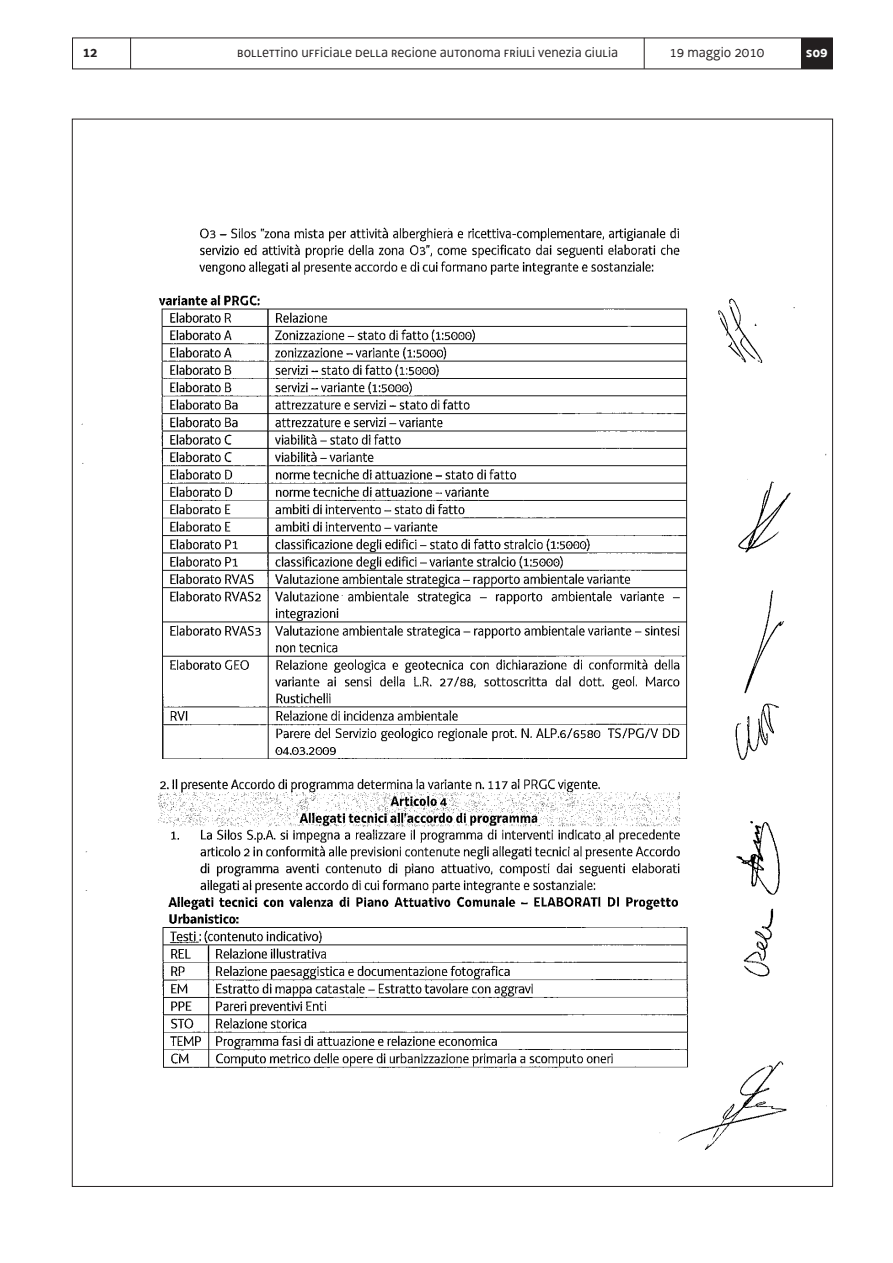
<style>
.page{position:relative;width:893px;height:1263px;background:#fff}
.page>*{position:absolute;margin:0;border:0;box-sizing:border-box;transform-origin:0 0}
.t1{font:15px "Decima UNI";color:#231f20}
.t2{font:15px "Decima WE";color:#231f20}
.t3{font:700 15px "Decima WE";color:#fff}
.t4{font:700 15px "Decima WE";color:#231f20}
</style>
<div class="page">
<hr style="left:130px;top:38px;width:1px;height:31px;background:#231f20">
<hr style="left:644px;top:38px;width:1px;height:31px;background:#231f20">
<div style="left:801px;top:38px;width:31px;height:31px;background:#231f20"></div>
<img style="left:81px;top:227px;width:746px;height:923px">
<p class="t4" style="left:83px;top:43px;width:17px">12</p>
<p class="t1" style="left:237px;top:43px;width:382px">bollettino ufficiale della regione autonoma friuli venezia giulia</p>
<p class="t2" style="left:669px;top:43px;width:96px">19 maggio 2010</p>
<p class="t3" style="left:806px;top:43px;width:24px">so9</p>
</div>
